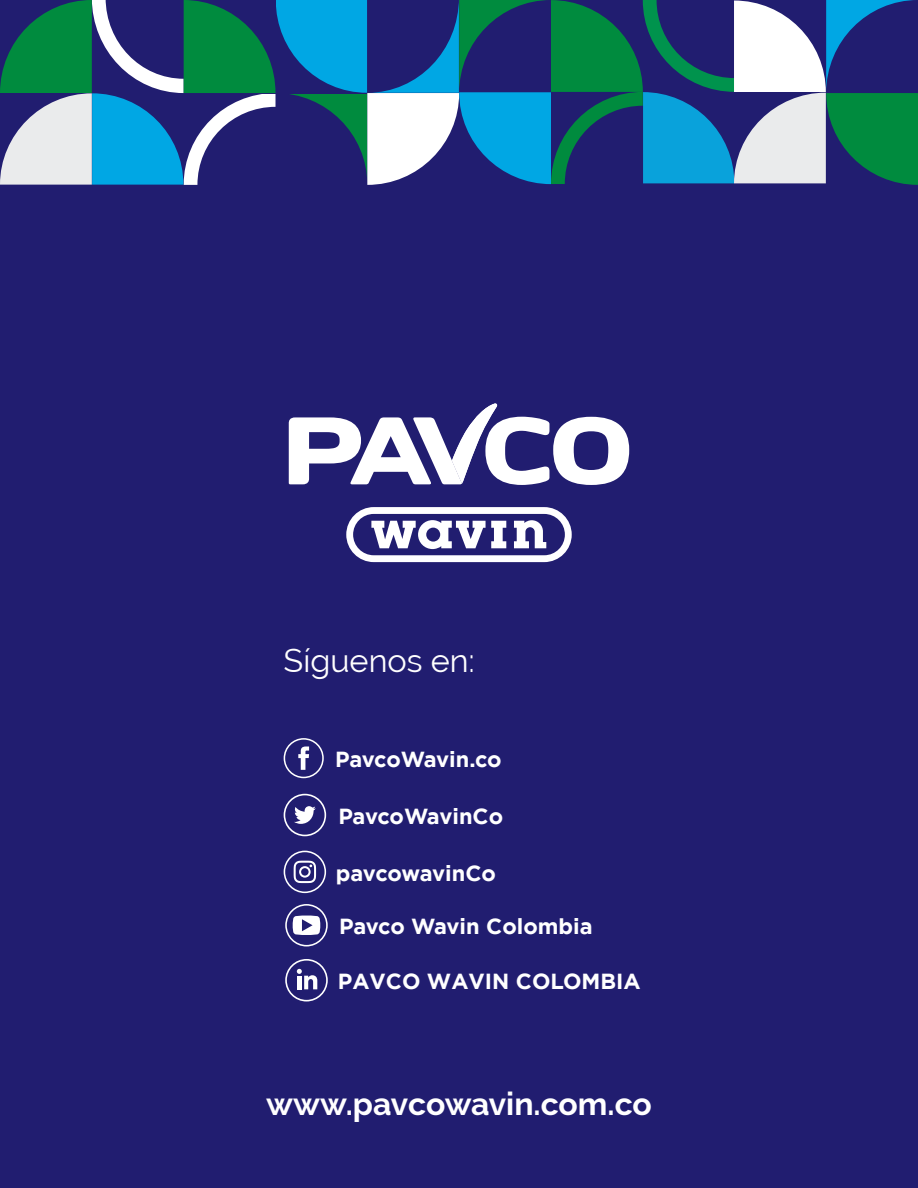
<style>
.page{position:relative;width:918px;height:1188px;background:#211d70}
.page>*{position:absolute;margin:0;border:0;box-sizing:border-box;transform-origin:0 0}
.t1{font:32.4px "Raleway";color:#fff}
.t2{font:700 31.95px "Raleway";letter-spacing:-.005em;color:#fff}
.t3{font:700 21.75px "Gotham";color:#fff}
</style>
<div class="page">
<svg style="left:0;top:0;width:918px;height:185px"></svg>
<svg style="left:289px;top:404px;width:340px;height:81px"></svg>
<svg style="left:346px;top:507px;width:226px;height:55px"></svg>
<svg style="left:284px;top:738px;width:40px;height:40px"></svg>
<svg style="left:284px;top:794px;width:42px;height:42px"></svg>
<svg style="left:284px;top:851px;width:42px;height:42px"></svg>
<svg style="left:285px;top:904px;width:43px;height:42px"></svg>
<svg style="left:285px;top:959px;width:43px;height:43px"></svg>
<h1 class="t1" style="left:284px;top:642px;width:193px">Síguenos en:</h1>
<p class="t3" style="left:335px;top:745px;width:168px">PavcoWavin.co</p>
<p class="t3" style="left:338px;top:802px;width:166px">PavcoWavinCo</p>
<p class="t3" style="left:336px;top:858px;width:162px">pavcowavinCo</p>
<p class="t3" style="left:339px;top:912px;width:255px">Pavco Wavin Colombia</p>
<p class="t3" style="left:338px;top:967px;width:304px">PAVCO WAVIN COLOMBIA</p>
<h2 class="t2" style="left:266px;top:1085px;width:387px">www.pavcowavin.com.co</h2>
</div>
